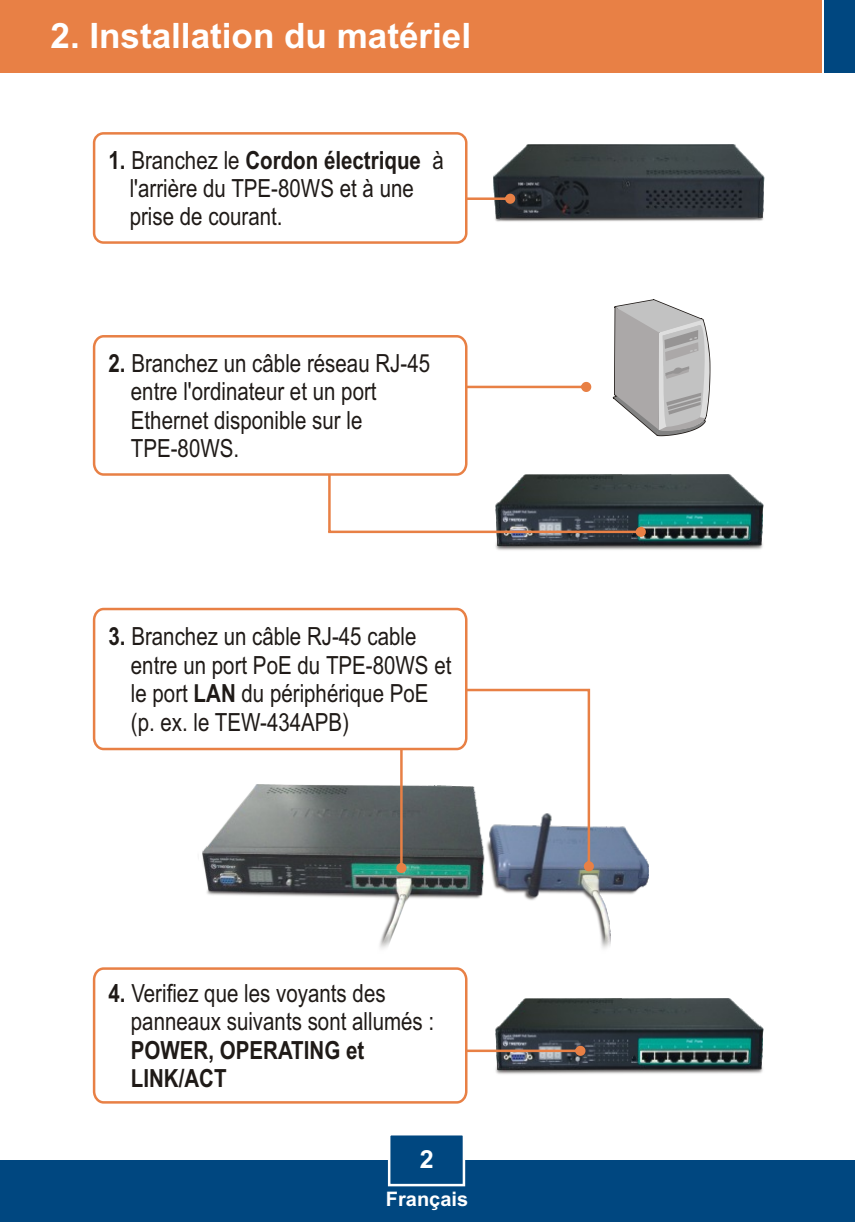
<style>
.page{position:relative;width:855px;height:1222px;background:#fff}
.page>*{position:absolute;margin:0;border:0;box-sizing:border-box;transform-origin:0 0}
.t1{font:700 35px "Arial";color:#fff}
.t2{font:25px/28.2px "Arial Narrow";color:#1f1a17}
.t3{font:700 25px/28.5px "Arial Narrow";color:#1f1a17}
.t4{font:700 25px "Arial";color:#fff}
.t5{font:700 20px "Arial";color:#fff}
.s1{font-weight:700}
</style>
<div class="page">
<div style="left:0;top:1159px;width:854px;height:62px;background:#004780"></div>
<div style="left:0;top:0;width:821px;height:72px;background:#e88045"></div>
<div style="left:823px;top:0;width:31px;height:72px;background:#004780"></div>
<img style="left:202px;top:785px;width:446px;height:164px">
<svg style="left:396px;top:751px;width:10px;height:122px"></svg>
<svg style="left:449px;top:688px;width:144px;height:183px"></svg>
<img style="left:493px;top:145px;width:270px;height:77px">
<img style="left:495px;top:998px;width:268px;height:76px">
<img style="left:495px;top:474px;width:268px;height:76px">
<svg style="left:468px;top:1045px;width:117px;height:10px"></svg>
<svg style="left:468px;top:382px;width:123px;height:10px"></svg>
<svg style="left:467px;top:194px;width:48px;height:10px"></svg>
<svg style="left:614px;top:299px;width:96px;height:138px"></svg>
<svg style="left:328px;top:392px;width:317px;height:145px"></svg>
<svg style="left:386px;top:1135px;width:80px;height:52px"></svg>
<svg style="left:92px;top:967px;width:376px;height:137px"></svg>
<svg style="left:92px;top:335px;width:376px;height:142px"></svg>
<svg style="left:92px;top:607px;width:376px;height:144px"></svg>
<div style="left:93px;top:132px;width:374px;height:112px;background:#fff;border:3px solid #e88045;border-radius:9px"></div>
<h1 class="t1" style="left:50px;top:22px;width:422px">2. Installation du matériel</h1>
<p class="t2" style="left:130px;top:148px;width:315px;text-indent:-21px"><span class="s1">1.</span> Branchez le <span class="s1">Cordon électrique</span> à l'arrière du TPE-80WS et à une prise de courant.</p>
<p class="t2" style="left:131px;top:351px;width:300px;text-indent:-22px"><span class="s1">2.</span> Branchez un câble réseau RJ-45 entre l'ordinateur et un port<br>Ethernet disponible sur le<br>TPE-80WS.</p>
<p class="t2" style="left:131px;top:624px;width:322px;text-indent:-22px"><span class="s1">3.</span> Branchez un câble RJ-45 cable entre un port PoE du TPE-80WS et le port <span class="s1">LAN</span> du périphérique PoE (p. ex. le TEW-434APB)</p>
<p class="t2" style="left:131px;top:981px;width:305px;text-indent:-22px"><span class="s1">4.</span> Verifiez que les voyants des panneaux suivants sont allumés :</p>
<p class="t3" style="left:131px;top:1038px;width:235px">POWER, OPERATING et<br>LINK/ACT</p>
<p class="t4" style="left:420px;top:1150px;width:15px">2</p>
<p class="t5" style="left:385px;top:1191px;width:84px">Français</p>
</div>
